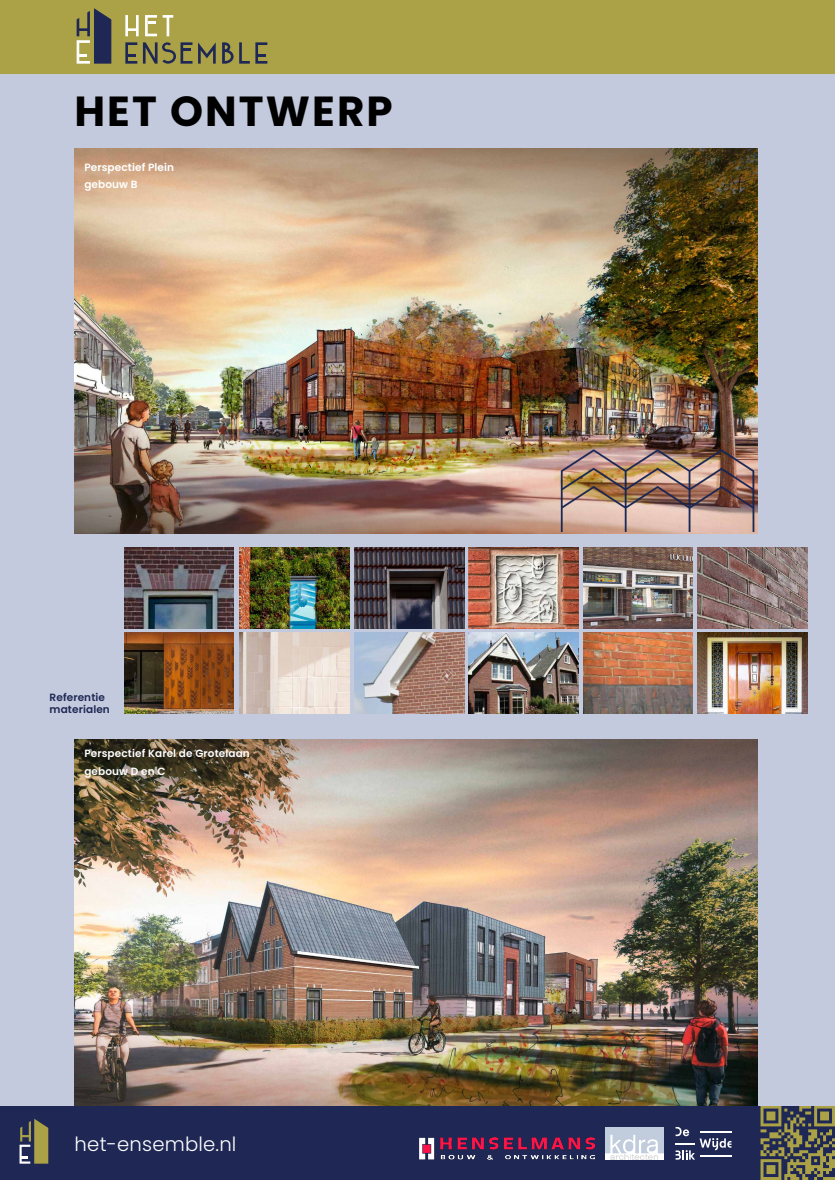
<style>
.page{position:relative;width:835px;height:1180px;background:#fff}
.page>*{position:absolute;margin:0;border:0;box-sizing:border-box;transform-origin:0 0}
.t1{font:700 42px "Poppins";letter-spacing:.05em;color:#000}
.t2{font:300 19.6px "Poppins";letter-spacing:.01em;color:#fff}
.t3{font:600 10.5px/17.5px "Poppins";letter-spacing:.01em;color:#fff}
.t4{font:600 10.5px/12.2px "Poppins";letter-spacing:.01em;color:#1f2855}
</style>
<div class="page">
<div style="left:0;top:1105px;width:834px;height:75px;background:#1f2855"></div>
<div style="left:0;top:0;width:834px;height:74px;background:#aba248"></div>
<svg style="left:125px;top:15px;width:14px;height:21px"></svg>
<svg style="left:163px;top:15px;width:10px;height:21px"></svg>
<svg style="left:198px;top:42px;width:18px;height:22px"></svg>
<svg style="left:222px;top:42px;width:11px;height:22px"></svg>
<svg style="left:145px;top:15px;width:12px;height:21px"></svg>
<svg style="left:125px;top:42px;width:12px;height:22px"></svg>
<svg style="left:143px;top:42px;width:49px;height:22px"></svg>
<svg style="left:239px;top:42px;width:28px;height:22px"></svg>
<svg style="left:77px;top:8px;width:34px;height:56px"></svg>
<svg style="left:20px;top:1119px;width:28px;height:44px"></svg>
<img style="left:606px;top:1127px;width:57px;height:32px">
<img style="left:419px;top:1137px;width:175px;height:22px">
<svg style="left:675px;top:1127px;width:56px;height:32px"></svg>
<svg style="left:760px;top:1105px;width:74px;height:75px"></svg>
<div style="left:0;top:74px;width:834px;height:1031px;background:#c3cadd"></div>
<img style="left:74px;top:739px;width:683px;height:366px">
<img style="left:124px;top:633px;width:110px;height:81px">
<img style="left:468px;top:547px;width:110px;height:81px">
<img style="left:354px;top:547px;width:110px;height:81px">
<img style="left:583px;top:633px;width:109px;height:81px">
<img style="left:583px;top:547px;width:109px;height:81px">
<img style="left:124px;top:547px;width:110px;height:81px">
<img style="left:468px;top:633px;width:110px;height:80px">
<img style="left:697px;top:547px;width:110px;height:81px">
<img style="left:697px;top:633px;width:110px;height:80px">
<img style="left:240px;top:633px;width:109px;height:80px">
<img style="left:354px;top:633px;width:110px;height:80px">
<img style="left:74px;top:149px;width:683px;height:384px">
<img style="left:240px;top:547px;width:109px;height:81px">
<img style="left:561px;top:448px;width:193px;height:83px">
<h1 class="t1" style="left:74px;top:87px;width:320px">HET ONTWERP</h1>
<p class="t3" style="left:84px;top:158px;width:91px">Perspectief Plein gebouw B</p>
<p class="t4" style="left:50px;top:691px;width:62px">Referentie materialen</p>
<p class="t3" style="left:84px;top:745px;width:167px">Perspectief Karel de Grotelaan gebouw D en C</p>
<h2 class="t2" style="left:75px;top:1133px;width:163px">het-ensemble.nl</h2>
</div>
